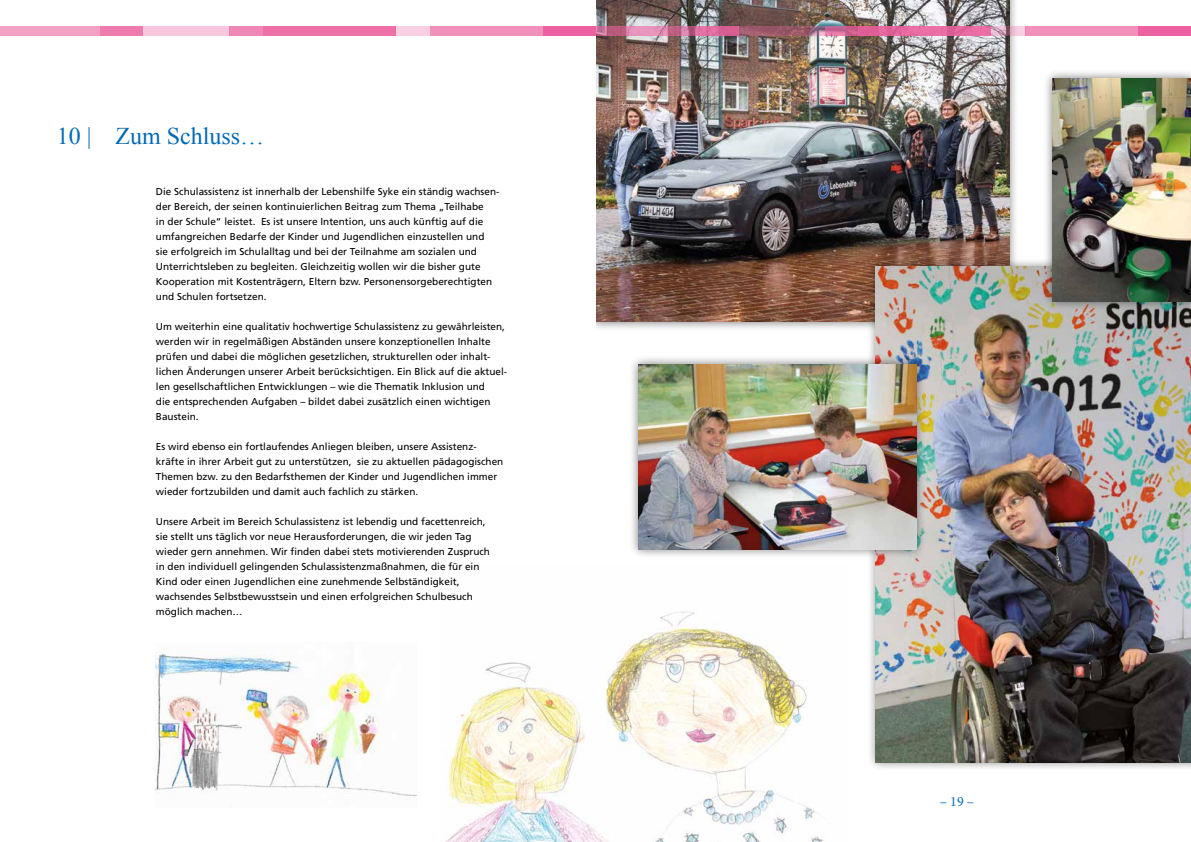
<style>
.page{position:relative;width:1191px;height:842px;background:#fff}
.page>*{position:absolute;margin:0;border:0;box-sizing:border-box;transform-origin:0 0}
.t1{font:24px "Times New Roman";color:#0069b4}
.t2{font:14px "Minion Pro";color:#0069b4}
.t3{font:10px/15px "Frutiger";color:#000}
</style>
<div class="page">
<div style="left:586px;top:0;width:432px;height:332px;background:#000;opacity:.5"></div>
<img style="left:595px;top:0;width:414px;height:322px">
<img style="left:445px;top:611px;width:378px;height:231px">
<div style="left:866px;top:257px;width:325px;height:515px;background:#000;opacity:.5"></div>
<img style="left:876px;top:267px;width:315px;height:495px">
<div style="left:628px;top:355px;width:298px;height:204px;background:#000;opacity:.5"></div>
<img style="left:638px;top:364px;width:278px;height:185px">
<img style="left:155px;top:649px;width:261px;height:158px">
<div style="left:1042px;top:69px;width:149px;height:242px;background:#000;opacity:.5"></div>
<img style="left:1052px;top:79px;width:139px;height:222px">
<div style="left:1139px;top:27px;width:52px;height:9px;background:#ec619f"></div>
<div style="left:1025px;top:27px;width:114px;height:9px;background:#f190bb"></div>
<svg style="left:858px;top:27px;width:133px;height:9px"></svg>
<svg style="left:825px;top:27px;width:33px;height:9px"></svg>
<svg style="left:738px;top:27px;width:87px;height:9px"></svg>
<svg style="left:695px;top:27px;width:43px;height:9px"></svg>
<svg style="left:595px;top:27px;width:100px;height:9px"></svg>
<svg style="left:991px;top:27px;width:34px;height:9px"></svg>
<div style="left:551px;top:0;width:44px;height:369px;background:#fff"></div>
<div style="left:543px;top:27px;width:52px;height:9px;background:#ec619f"></div>
<div style="left:430px;top:27px;width:113px;height:9px;background:#f190bb"></div>
<div style="left:263px;top:27px;width:132px;height:9px;background:#ed71a8"></div>
<div style="left:229px;top:27px;width:34px;height:9px;background:#f088b7"></div>
<div style="left:143px;top:27px;width:86px;height:9px;background:#f8c7dd"></div>
<div style="left:100px;top:27px;width:43px;height:9px;background:#ef7aae"></div>
<div style="left:0;top:27px;width:100px;height:9px;background:#f3a0c5"></div>
<div style="left:395px;top:27px;width:35px;height:9px;background:#f9cfe2"></div>
<h1 class="t1" style="left:57px;top:120px;width:209px">10 | Zum Schluss…</h1>
<p class="t3" style="left:156px;top:184px;width:345px">Die Schulassistenz ist innerhalb der Lebenshilfe Syke ein ständig wachsen&shy;der Bereich, der seinen kontinuierlichen Beitrag zum Thema „Teilhabe<br>in der Schule“ leistet. Es ist unsere Intention, uns auch künftig auf die umfangreichen Bedarfe der Kinder und Jugendlichen einzustellen und<br>sie erfolgreich im Schulalltag und bei der Teilnahme am sozialen und Unterrichtsleben zu begleiten. Gleichzeitig wollen wir die bisher gute Kooperation mit Kostenträgern, Eltern bzw. Personensorgeberechtigten und Schulen fortsetzen.</p>
<p class="t3" style="left:156px;top:319px;width:353px">Um weiterhin eine qualitativ hochwertige Schulassistenz zu gewährleisten, werden wir in regelmäßigen Abständen unsere konzeptionellen Inhalte prüfen und dabei die möglichen gesetzlichen, strukturellen oder inhalt&shy;lichen Änderungen unserer Arbeit berücksichtigen. Ein Blick auf die aktuel&shy;len gesellschaftlichen Entwicklungen – wie die Thematik Inklusion und<br>die entsprechenden Aufgaben – bildet dabei zusätzlich einen wichtigen Baustein.</p>
<p class="t3" style="left:156px;top:439px;width:349px">Es wird ebenso ein fortlaufendes Anliegen bleiben, unsere Assistenz&shy;kräfte in ihrer Arbeit gut zu unterstützen, sie zu aktuellen pädagogischen Themen bzw. zu den Bedarfsthemen der Kinder und Jugendlichen immer wieder fortzubilden und damit auch fachlich zu stärken.</p>
<p class="t3" style="left:156px;top:514px;width:335px">Unsere Arbeit im Bereich Schulassistenz ist lebendig und facettenreich, sie stellt uns täglich vor neue Herausforderungen, die wir jeden Tag wieder gern annehmen. Wir finden dabei stets motivierenden Zuspruch in den individuell gelingenden Schulassistenzmaßnahmen, die für ein Kind oder einen Jugendlichen eine zunehmende Selbständigkeit, wachsendes Selbstbewusstsein und einen erfolgreichen Schulbesuch möglich machen…</p>
<h2 class="t2" style="left:940px;top:792px;width:36px">– 19 –</h2>
</div>
